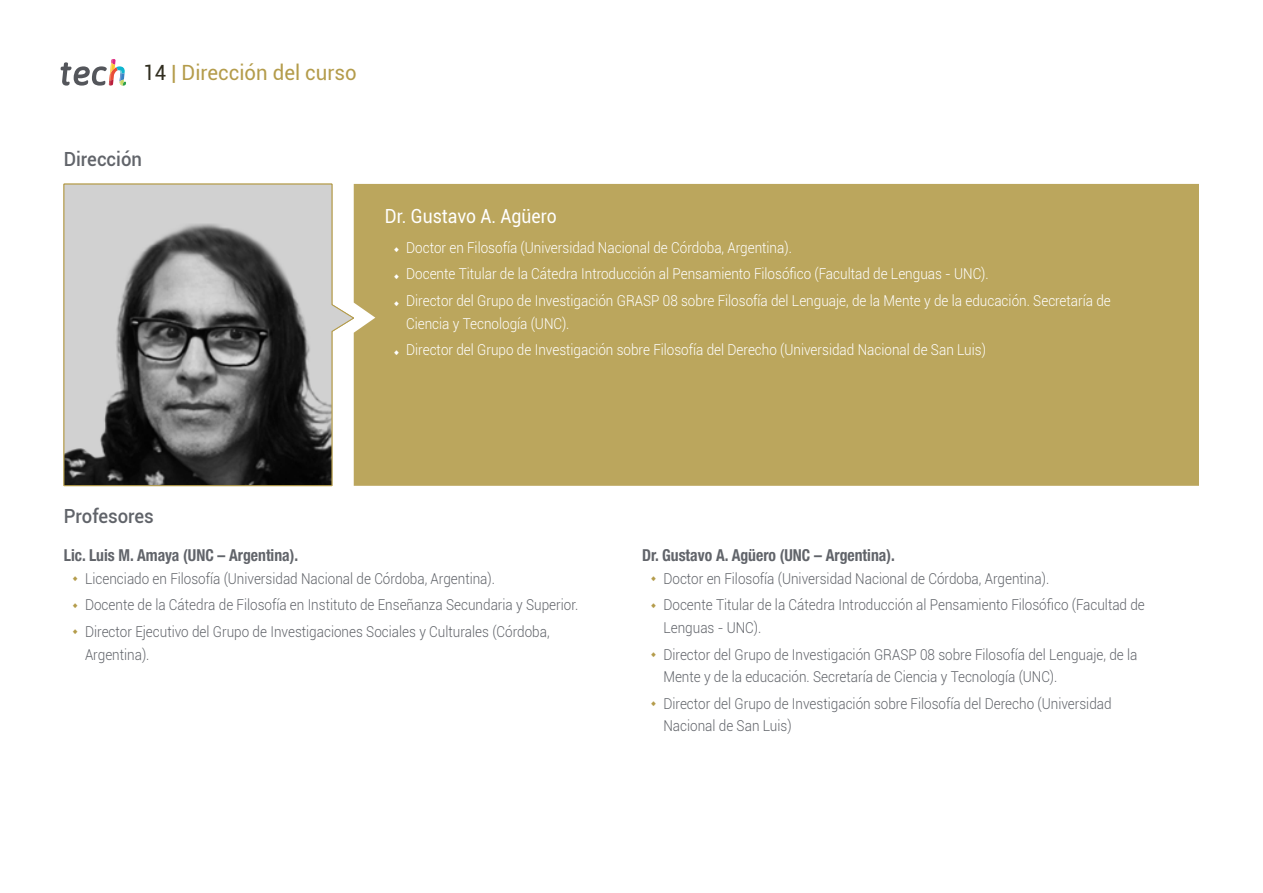
<style>
.page{position:relative;width:1263px;height:893px;background:#fff}
.page>*{position:absolute;margin:0;border:0;box-sizing:border-box;transform-origin:0 0}
.t1{font:21px "Roboto";color:#b49c4b}
.t2{font:500 19.5px "Roboto";color:#61646a;scale:.95 1}
.t3{font:19.5px "Roboto";color:#fff;scale:.9 1}
.t4{font:700 condensed 16.5px "Helvetica Neue LT Std";color:#61646a;scale:.95 1}
.t5{font:300 15px/26.7px "Roboto";color:#61646a;scale:.9 1}
.t6{font:300 15px/26.7px "Roboto";color:#fff;scale:.9 1}
.s1{color:#312e20}
</style>
<div class="page">
<div style="left:354px;top:184px;width:845px;height:302px;background:#bba65d"></div>
<svg style="left:64px;top:184px;width:290px;height:302px;background:#8a8a89"></svg>
<svg style="left:61px;top:59px;width:65px;height:27px"></svg>
<svg style="left:394px;top:247px;width:5px;height:5px"></svg>
<svg style="left:394px;top:274px;width:5px;height:5px"></svg>
<svg style="left:394px;top:301px;width:5px;height:5px"></svg>
<svg style="left:394px;top:350px;width:5px;height:5px"></svg>
<h1 class="t1" style="left:144px;top:57px;width:215px"><span class="s1">14</span> | Dirección del curso</h1>
<h2 class="t2" style="left:64px;top:145px;width:84px">Dirección</h2>
<h2 class="t3" style="left:385px;top:202px;width:192px">Dr. Gustavo A. Agüero</h2>
<p class="t6" style="left:406px;top:233px;width:784px">Doctor en Filosofía (Universidad Nacional de Córdoba, Argentina).<br>Docente Titular de la Cátedra Introducción al Pensamiento Filosófico (Facultad de Lenguas - UNC).<br>Director del Grupo de Investigación GRASP 08 sobre Filosofía del Lenguaje, de la Mente y de la educación. Secretaría de</p>
<p class="t6" style="left:406px;top:309px;width:646px">Ciencia y Tecnología (UNC).<br>Director del Grupo de Investigación sobre Filosofía del Derecho (Universidad Nacional de San Luis)</p>
<h2 class="t2" style="left:64px;top:502px;width:96px">Profesores</h2>
<p class="t4" style="left:64px;top:545px;width:248px">Lic. Luis M. Amaya (UNC – Argentina).</p>
<p class="t5" style="left:85px;top:564px;width:550px">Licenciado en Filosofía (Universidad Nacional de Córdoba, Argentina).<br>Docente de la Cátedra de Filosofía en Instituto de Enseñanza Secundaria y Superior.<br>Director Ejecutivo del Grupo de Investigaciones Sociales y Culturales (Córdoba,</p>
<p class="t5" style="left:85px;top:640px;width:73px">Argentina).</p>
<p class="t4" style="left:642px;top:545px;width:267px">Dr. Gustavo A. Agüero (UNC – Argentina).</p>
<p class="t5" style="left:663px;top:564px;width:536px">Doctor en Filosofía (Universidad Nacional de Córdoba, Argentina).<br>Docente Titular de la Cátedra Introducción al Pensamiento Filosófico (Facultad de</p>
<p class="t5" style="left:663px;top:614px;width:528px">Lenguas - UNC).<br>Director del Grupo de Investigación GRASP 08 sobre Filosofía del Lenguaje, de la</p>
<p class="t5" style="left:663px;top:663px;width:500px">Mente y de la educación. Secretaría de Ciencia y Tecnología (UNC).<br>Director del Grupo de Investigación sobre Filosofía del Derecho (Universidad</p>
<p class="t5" style="left:663px;top:712px;width:144px">Nacional de San Luis)</p>
</div>
